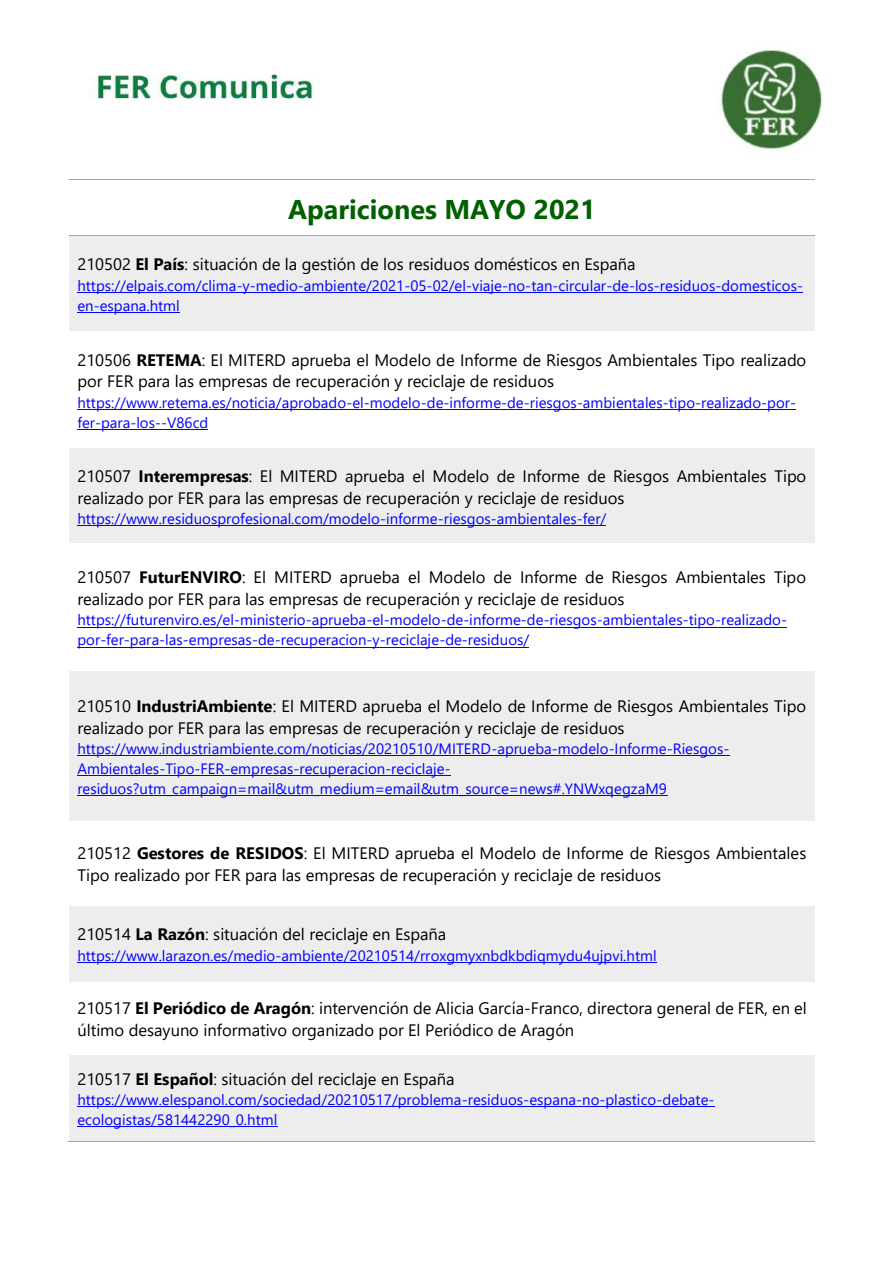
<style>
.page{position:relative;width:893px;height:1264px;background:#fff}
.page>*{position:absolute;margin:0;border:0;box-sizing:border-box;transform-origin:0 0}
.t1{font:700 27px "Segoe UI";color:#006000}
.t2{font:16.5px/21.9px "Segoe UI";color:#000}
.t3{font:15px/20px "Segoe UI";color:#00f}
.s1{font-weight:700}
</style>
<div class="page">
<img style="left:92px;top:49px;width:730px;height:101px">
<div style="left:83px;top:104px;width:213px;height:43px;background:#fff"></div>
<hr style="left:69px;top:179px;width:745px;height:1px;background:#a5a5a5">
<div style="left:69px;top:236px;width:745px;height:94px;background:#ededed"></div>
<hr style="left:77px;top:292px;width:726px;height:1px;background:#00f">
<hr style="left:77px;top:312px;width:103px;height:1px;background:#00f">
<hr style="left:69px;top:235px;width:745px;height:1px;background:#a5a5a5">
<hr style="left:77px;top:409px;width:719px;height:1px;background:#00f">
<hr style="left:77px;top:429px;width:131px;height:1px;background:#00f">
<div style="left:69px;top:448px;width:745px;height:95px;background:#ededed"></div>
<hr style="left:77px;top:525px;width:529px;height:1px;background:#00f">
<hr style="left:77px;top:626px;width:710px;height:1px;background:#00f">
<hr style="left:77px;top:646px;width:452px;height:1px;background:#00f">
<div style="left:69px;top:671px;width:745px;height:149px;background:#ededed"></div>
<hr style="left:77px;top:755px;width:652px;height:1px;background:#00f">
<hr style="left:77px;top:775px;width:374px;height:1px;background:#00f">
<hr style="left:77px;top:795px;width:590px;height:1px;background:#00f">
<div style="left:69px;top:905px;width:745px;height:76px;background:#ededed"></div>
<hr style="left:77px;top:961px;width:580px;height:1px;background:#00f">
<div style="left:69px;top:1054px;width:745px;height:86px;background:#ededed"></div>
<hr style="left:77px;top:1106px;width:637px;height:1px;background:#00f">
<hr style="left:77px;top:1126px;width:201px;height:1px;background:#00f">
<hr style="left:68px;top:1140px;width:746px;height:1px;background:#a5a5a5">
<h1 class="t1" style="left:288px;top:190px;width:309px">Apariciones MAYO 2021</h1>
<p class="t2" style="left:77px;top:252px;width:559px">210502 <span class="s1">El País</span>: situación de la gestión de los residuos domésticos en España</p>
<p class="t3" style="left:77px;top:274px;width:727px">https://elpais.com/clima-y-medio-ambiente/2021-05-02/el-viaje-no-tan-circular-de-los-residuos-domesticos&shy;en-espana.html</p>
<p class="t2" style="left:77px;top:347px;width:730px">210506 <span class="s1">RETEMA</span>: El MITERD aprueba el Modelo de Informe de Riesgos Ambientales Tipo realizado por FER para las empresas de recuperación y reciclaje de residuos</p>
<p class="t3" style="left:77px;top:391px;width:720px">https://www.retema.es/noticia/aprobado-el-modelo-de-informe-de-riesgos-ambientales-tipo-realizado-por&shy;fer-para-los--V86cd</p>
<p class="t2" style="left:77px;top:463px;width:730px">210507 <span class="s1">Interempresas</span>: El MITERD aprueba el Modelo de Informe de Riesgos Ambientales Tipo realizado por FER para las empresas de recuperación y reciclaje de residuos</p>
<p class="t3" style="left:77px;top:507px;width:530px">https://www.residuosprofesional.com/modelo-informe-riesgos-ambientales-fer/</p>
<p class="t2" style="left:77px;top:564px;width:730px">210507 <span class="s1">FuturENVIRO</span>: El MITERD aprueba el Modelo de Informe de Riesgos Ambientales Tipo realizado por FER para las empresas de recuperación y reciclaje de residuos</p>
<p class="t3" style="left:77px;top:608px;width:711px">https://futurenviro.es/el-ministerio-aprueba-el-modelo-de-informe-de-riesgos-ambientales-tipo-realizado&shy;por-fer-para-las-empresas-de-recuperacion-y-reciclaje-de-residuos/</p>
<p class="t2" style="left:77px;top:693px;width:730px">210510 <span class="s1">IndustriAmbiente</span>: El MITERD aprueba el Modelo de Informe de Riesgos Ambientales Tipo realizado por FER para las empresas de recuperación y reciclaje de residuos</p>
<p class="t3" style="left:77px;top:737px;width:653px">https://www.industriambiente.com/noticias/20210510/MITERD-aprueba-modelo-Informe-Riesgos-<br>Ambientales-Tipo-FER-empresas-recuperacion-reciclaje&shy;residuos?utm_campaign=mail&amp;utm_medium=email&amp;utm_source=news#.YNWxqegzaM9</p>
<p class="t2" style="left:77px;top:840px;width:730px">210512 <span class="s1">Gestores de RESIDOS</span>: El MITERD aprueba el Modelo de Informe de Riesgos Ambientales<br>Tipo realizado por FER para las empresas de recuperación y reciclaje de residuos</p>
<p class="t2" style="left:77px;top:922px;width:370px">210514 <span class="s1">La Razón</span>: situación del reciclaje en España</p>
<p class="t3" style="left:77px;top:944px;width:580px">https://www.larazon.es/medio-ambiente/20210514/rroxgmyxnbdkbdiqmydu4ujpvi.html</p>
<p class="t2" style="left:77px;top:995px;width:730px">210517 <span class="s1">El Periódico de Aragón</span>: intervención de Alicia García-Franco, directora general de FER, en el último desayuno informativo organizado por El Periódico de Aragón</p>
<p class="t2" style="left:77px;top:1066px;width:379px">210517 <span class="s1">El Español</span>: situación del reciclaje en España</p>
<p class="t3" style="left:77px;top:1088px;width:638px">https://www.elespanol.com/sociedad/20210517/problema-residuos-espana-no-plastico-debate&shy;ecologistas/581442290_0.html</p>
</div>
